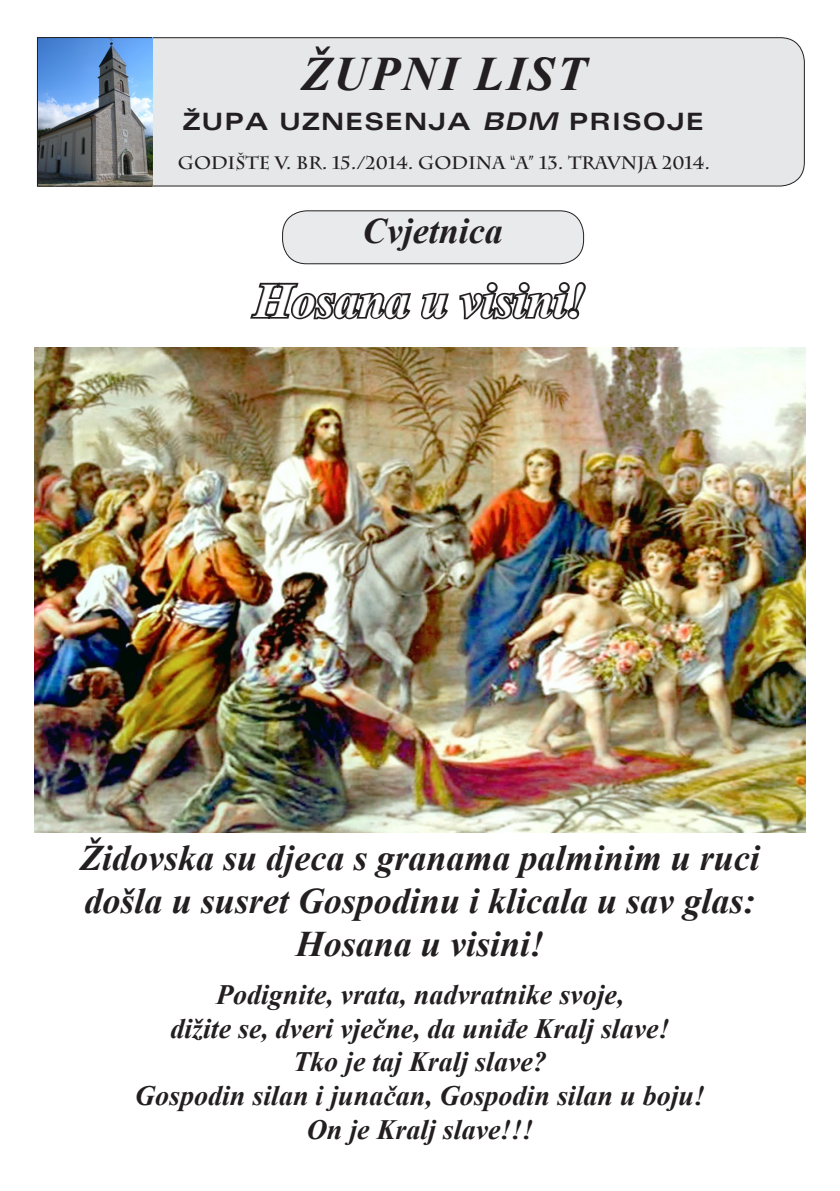
<style>
.page{position:relative;width:840px;height:1191px;background:#fff}
.page>*{position:absolute;margin:0;border:0;box-sizing:border-box;transform-origin:0 0}
.t1{font:italic 700 48px "Times New Roman";color:#fff}
.t2{font:italic 700 48px "Times New Roman";letter-spacing:.05em;color:#231f20}
.t3{font:italic 700 36px "Times New Roman";color:#231f20}
.t4{font:italic 700 28px "Times New Roman";color:#231f20}
.t5{font:700 expanded 24px "Univers";letter-spacing:.05em;color:#231f20}
.t6{font:700 18px "Charlemagne Std";color:#231f20}
.s1{font-family:"Univers Extended";font-style:italic;font-stretch:normal}
</style>
<div class="page">
<div style="left:84px;top:38px;width:719px;height:148px;background:#e6e7e9;border-radius:24px"></div>
<div style="left:84px;top:37px;width:720px;height:149px;border:1px solid #231f20;border-radius:24px"></div>
<div style="left:282px;top:211px;width:301px;height:53px;background:#e9eaeb;border-radius:24px"></div>
<div style="left:282px;top:211px;width:301px;height:53px;border:1px solid #231f20;border-radius:24px"></div>
<img style="left:37px;top:37px;width:116px;height:150px">
<img style="left:34px;top:347px;width:771px;height:485px">
<svg style="left:250px;top:282px;width:199px;height:38px"></svg>
<svg style="left:459px;top:282px;width:127px;height:38px"></svg>
<p class="t2" style="left:301px;top:41px;width:286px">ŽUPNI LIST</p>
<p class="t5" style="left:183px;top:108px;width:522px">ŽUPA UZNESENJA <span class="s1">BDM</span> PRISOJE</p>
<p class="t6" style="left:178px;top:152px;width:533px">GODIŠTE V. BR. 15./2014. GODINA “A” 13. TRAVNJA 2014.</p>
<p class="t3" style="left:362px;top:206px;width:142px">Cvjetnica</p>
<p class="t1" style="left:254px;top:267px;width:332px">Hosana u visini!</p>
<p class="t3" style="left:80px;top:832px;width:681px">Židovska su djeca s granama palminim u ruci</p>
<p class="t3" style="left:84px;top:875px;width:672px">došla u susret Gospodinu i klicala u sav glas:</p>
<p class="t3" style="left:295px;top:919px;width:250px">Hosana u visini!</p>
<p class="t4" style="left:216px;top:975px;width:409px">Podignite, vrata, nadvratnike svoje,</p>
<p class="t4" style="left:170px;top:1008px;width:500px">dižite se, dveri vječne, da uniđe Kralj slave!</p>
<p class="t4" style="left:293px;top:1042px;width:255px">Tko je taj Kralj slave?</p>
<p class="t4" style="left:135px;top:1076px;width:571px">Gospodin silan i junačan, Gospodin silan u boju!</p>
<p class="t4" style="left:306px;top:1109px;width:228px">On je Kralj slave!!!</p>
</div>
